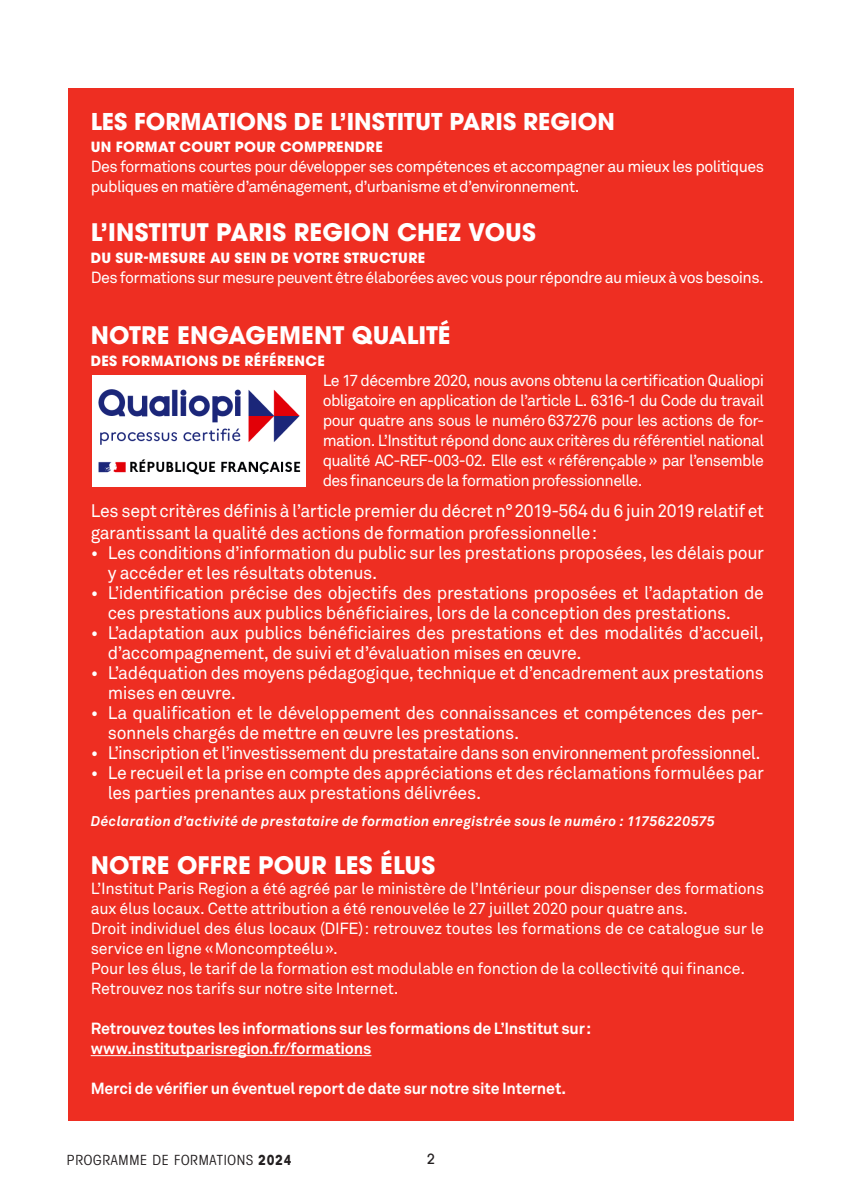
<style>
.page{position:relative;width:842px;height:1191px;background:#fff}
.page>*{position:absolute;margin:0;border:0;box-sizing:border-box;transform-origin:0 0}
.t1{font:700 24px "ITC Avant Garde Pro";letter-spacing:.005em;color:#fff}
.t2{font:700 23px "ITC Avant Garde Pro";color:#fff}
.t3{font:18px/20px "Akkurat Pro";letter-spacing:-.02em;color:#fff}
.t4{font:16px/20px "Akkurat Pro";letter-spacing:-.02em;color:#fff}
.t5{font:700 16px/20px "Akkurat Pro";letter-spacing:-.01em;color:#fff}
.t6{font:700 14px "ITC Avant Garde Pro";letter-spacing:.025em;color:#fff}
.t7{font:italic 700 14px "Akkurat Pro";letter-spacing:.025em;color:#fff}
.t8{font:condensed 14px "Avant Garde";letter-spacing:.05em;color:#231f20}
.t9{font:500 14px "ITC Avant Garde Pro";color:#231f20}
.s1{font-weight:700}
</style>
<div class="page">
<div style="left:68px;top:88px;width:726px;height:1032px;background:#ee2e22"></div>
<hr style="left:91px;top:1055px;width:280px;height:1px;background:#fff">
<img style="left:92px;top:376px;width:214px;height:110px">
<h2 class="t2" style="left:91px;top:106px;width:526px">LES FORMATIONS DE L’INSTITUT PARIS REGION</h2>
<p class="t6" style="left:91px;top:137px;width:294px">UN FORMAT COURT POUR COMPRENDRE</p>
<p class="t4" style="left:91px;top:156px;width:675px">Des formations courtes pour développer ses compétences et accompagner au mieux les politiques publiques en matière d’aménagement, d’urbanisme et d’environnement.</p>
<h1 class="t1" style="left:91px;top:216px;width:447px">L’INSTITUT PARIS REGION CHEZ VOUS</h1>
<p class="t6" style="left:91px;top:248px;width:336px">DU SUR-MESURE AU SEIN DE VOTRE STRUCTURE</p>
<p class="t4" style="left:91px;top:268px;width:675px">Des formations sur mesure peuvent être élaborées avec vous pour répondre au mieux à vos besoins.</p>
<h1 class="t1" style="left:91px;top:319px;width:361px">NOTRE ENGAGEMENT QUALITÉ</h1>
<p class="t6" style="left:91px;top:351px;width:236px">DES FORMATIONS DE RÉFÉRENCE</p>
<p class="t4" style="left:323px;top:370px;width:443px;text-align:justify">Le 17 décembre 2020, nous avons obtenu la certification Qualiopi obligatoire en application de l’article L. 6316-1 du Code du travail pour quatre ans sous le numéro 637276 pour les actions de for&shy;mation. L’Institut répond donc aux critères du référentiel national qualité AC-REF-003-02. Elle est « référençable » par l’ensemble des financeurs de la formation professionnelle.</p>
<p class="t3" style="left:91px;top:500px;width:675px;line-height:22px">Les sept critères définis à l’article premier du décret n°2019-564 du 6 juin 2019 relatif et garantissant la qualité des actions de formation professionnelle:</p>
<p class="t3" style="left:108px;top:543px;width:658px;text-indent:-17px">• Les conditions d’information du public sur les prestations proposées, les délais pour y accéder et les résultats obtenus.</p>
<p class="t3" style="left:108px;top:583px;width:658px;text-indent:-17px">• L’identification précise des objectifs des prestations proposées et l’adaptation de ces prestations aux publics bénéficiaires, lors de la conception des prestations.</p>
<p class="t3" style="left:108px;top:623px;width:658px;text-indent:-17px">• L’adaptation aux publics bénéficiaires des prestations et des modalités d’accueil, d’accompagnement, de suivi et d’évaluation mises en œuvre.</p>
<p class="t3" style="left:108px;top:663px;width:658px;text-indent:-17px">• L’adéquation des moyens pédagogique, technique et d’encadrement aux prestations mises en œuvre.</p>
<p class="t3" style="left:108px;top:703px;width:658px;text-indent:-17px">• La qualification et le développement des connaissances et compétences des per&shy;sonnels chargés de mettre en œuvre les prestations.</p>
<p class="t3" style="left:91px;top:743px;width:671px">• L’inscription et l’investissement du prestataire dans son environnement professionnel.</p>
<p class="t3" style="left:108px;top:763px;width:658px;text-indent:-17px">• Le recueil et la prise en compte des appréciations et des réclamations formulées par les parties prenantes aux prestations délivrées.</p>
<p class="t7" style="left:91px;top:812px;width:626px">Déclaration d’activité de prestataire de formation enregistrée sous le numéro : 11756220575</p>
<h1 class="t1" style="left:91px;top:849px;width:346px">NOTRE OFFRE POUR LES ÉLUS</h1>
<p class="t4" style="left:91px;top:878px;width:675px">L’Institut Paris Region a été agréé par le ministère de l’Intérieur pour dispenser des formations aux élus locaux. Cette attribution a été renouvelée le 27 juillet 2020 pour quatre ans.<br>Droit individuel des élus locaux (DIFE): retrouvez toutes les formations de ce catalogue sur le service en ligne «Moncompteélu».<br>Pour les élus, le tarif de la formation est modulable en fonction de la collectivité qui finance.<br>Retrouvez nos tarifs sur notre site Internet.</p>
<p class="t5" style="left:91px;top:1018px;width:502px">Retrouvez toutes les informations sur les formations de L’Institut sur: www.institutparisregion.fr/formations</p>
<p class="t5" style="left:91px;top:1078px;width:477px">Merci de vérifier un éventuel report de date sur notre site Internet.</p>
<p class="t8" style="left:67px;top:1151px;width:226px">PROGRAMME DE FORMATIONS <span class="s1">2024</span></p>
<p class="t9" style="left:427px;top:1150px;width:9px">2</p>
</div>
